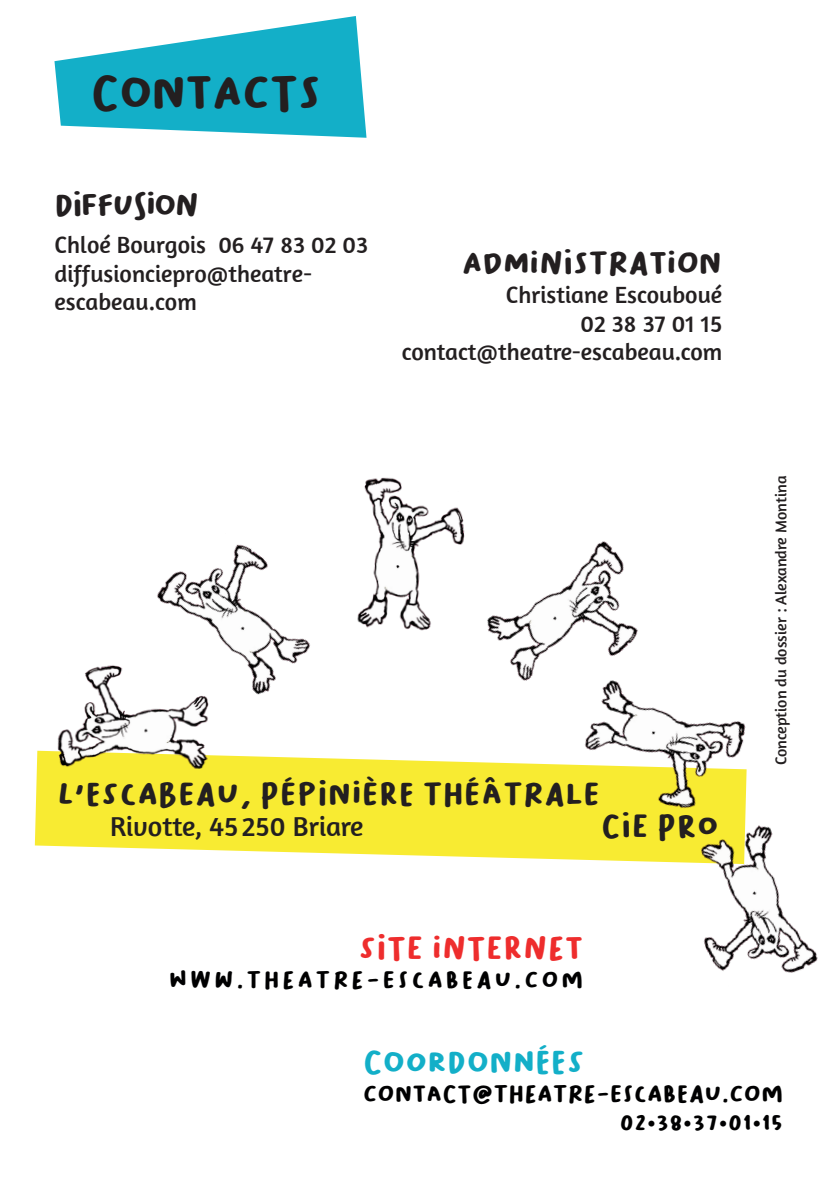
<style>
.page{position:relative;width:840px;height:1191px;background:#fff}
.page>*{position:absolute;margin:0;border:0;box-sizing:border-box;transform-origin:0 0}
.DISTRIB_ligne_auteur{font:48px "Bakso Sapi";color:#231f20}
.DISTRIB_ligne_auteur-2{font:32px "Bakso Sapi";color:#231f20}
.DISTRIB_ligne_auteur-3{font:32px "Bakso Sapi";color:#ee2d2d}
.DISTRIB_ligne_auteur-4{font:32px "Bakso Sapi";color:#13afc8}
.texte_normal{font:32px "Bakso Sapi";letter-spacing:-.06em;color:#231f20}
.t1{font:28px "Amaranth";color:#231f20}
.texte_normal-2{font:24px/28.8px "Amaranth";color:#231f20}
.DISTRIB_ligne_auteur-5{font:24px "Bakso Sapi";color:#000001}
.DISTRIB_ligne_auteur-6{font:24px "Bakso Sapi";letter-spacing:.105em;color:#000001}
.DISTRIB_ligne_auteur-7{font:16px "Amaranth";color:#231f20}
</style>
<div class="page">
<svg style="left:35px;top:750px;width:620px;height:112px;background:#f9ee52"></svg>
<img style="left:40px;top:665px;width:186px;height:119px">
<img style="left:131px;top:544px;width:179px;height:176px">
<img style="left:357px;top:477px;width:106px;height:154px">
<img style="left:459px;top:516px;width:179px;height:165px">
<img style="left:554px;top:657px;width:193px;height:180px">
<img style="left:655px;top:801px;width:163px;height:172px">
<svg style="left:54px;top:16px;width:312px;height:122px"></svg>
<p class="DISTRIB_ligne_auteur" style="left:90px;top:65px;width:31px">CONT</p>
<p class="DISTRIB_ligne_auteur" style="left:211px;top:65px;width:56px">ACTS</p>
<p class="texte_normal" style="left:54px;top:186px;width:146px">DIFFUSION</p>
<p class="texte_normal-2" style="left:54px;top:230px;width:315px">Chloé Bourgois 06 47 83 02 03 diffusionciepro@theatre&shy;escabeau.com</p>
<p class="DISTRIB_ligne_auteur-2" style="left:461px;top:244px;width:262px">ADMINISTRATION</p>
<p class="texte_normal-2" style="left:401px;top:280px;width:322px;text-align:right">Christiane Escouboué<br>02 38 37 01 15 contact@theatre-escabeau.com</p>
<p class="DISTRIB_ligne_auteur-2" style="left:58px;top:775px;width:46px">L'ESCA</p>
<p class="DISTRIB_ligne_auteur-2" style="left:158px;top:775px;width:40px">BEAU</p>
<p class="DISTRIB_ligne_auteur-2" style="left:239px;top:775px;width:362px">, PÉPINIÈRE THÉÂTRALE</p>
<p class="t1" style="left:110px;top:809px;width:255px">Rivotte, 45250 Briare</p>
<p class="DISTRIB_ligne_auteur-2" style="left:600px;top:807px;width:119px">CIE PRO</p>
<p class="DISTRIB_ligne_auteur-3" style="left:358px;top:930px;width:226px">SITE INTERNET</p>
<p class="DISTRIB_ligne_auteur-6" style="left:169px;top:966px;width:416px">WWW.THEATRE-ESCABEAU.COM</p>
<p class="DISTRIB_ligne_auteur-7" style="left:771px;top:765px;width:290px;rotate:-90deg">Conception du dossier : Alexandre Montina</p>
<p class="DISTRIB_ligne_auteur-4" style="left:362px;top:1043px;width:21px">COOR</p>
<p class="DISTRIB_ligne_auteur-4" style="left:447px;top:1043px;width:42px">DONN</p>
<p class="DISTRIB_ligne_auteur-4" style="left:534px;top:1043px;width:32px">ÉES</p>
<p class="DISTRIB_ligne_auteur-5" style="left:362px;top:1079px;width:422px">CONTACT@THEATRE-ESCABEAU.COM</p>
<p class="DISTRIB_ligne_auteur-5" style="left:619px;top:1108px;width:165px">02·38·37·01·15</p>
</div>
